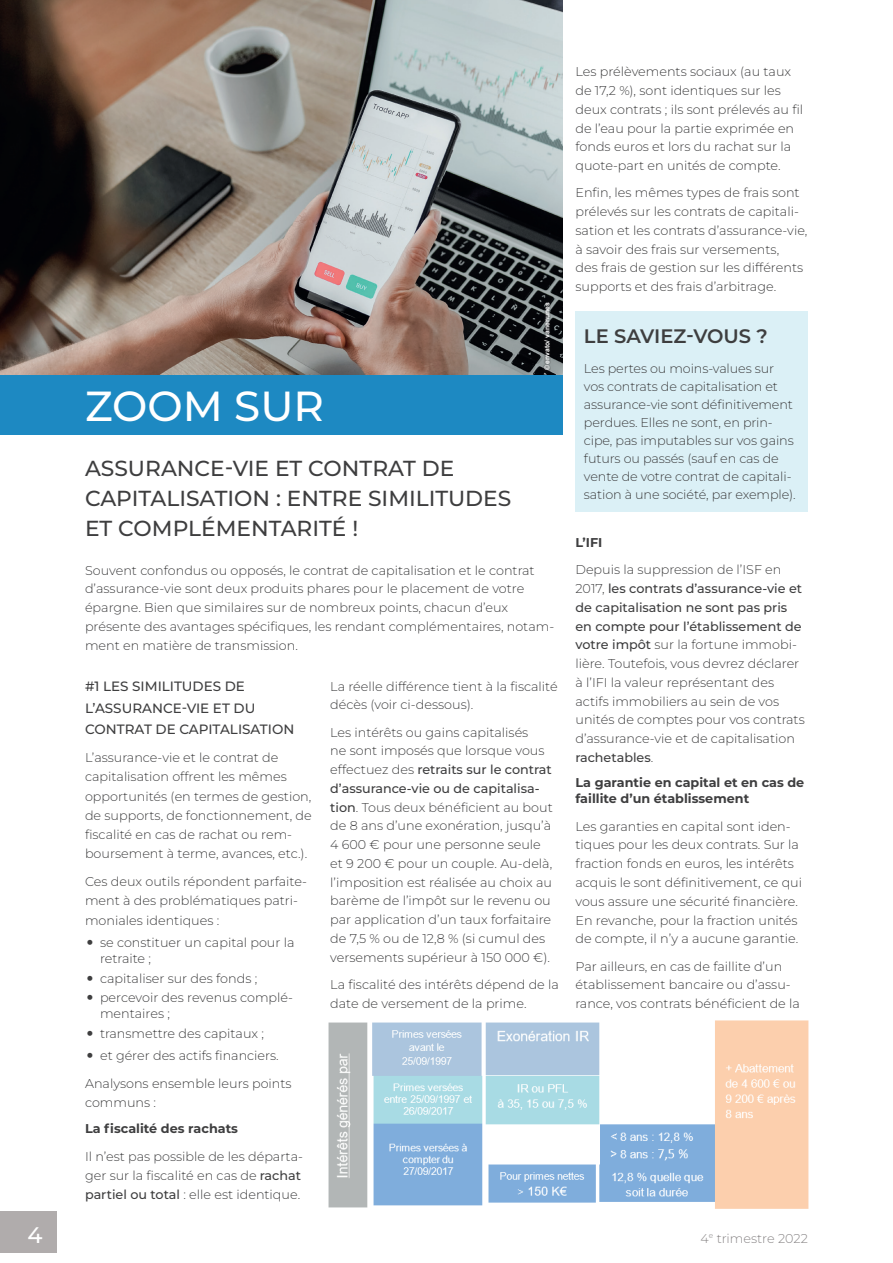
<style>
.page{position:relative;width:893px;height:1263px;background:#fff}
.page>*{position:absolute;margin:0;border:0;box-sizing:border-box;transform-origin:0 0}
.t1{font:500 42px "Montserrat";color:#fff}
.t2{font:500 22.5px "Montserrat";color:#fff}
.t3{font:500 21.75px/30px "Montserrat";color:#3e3e3f}
.t4{font:600 19.5px "Montserrat";color:#3e3e3f}
.t5{font:500 13.5px/21.5px "Montserrat";color:#3e3e3f}
.t6{font:300 12.75px/18.8px "Montserrat";color:#3e3e3f}
.t7{font:700 12.75px/16.5px "Montserrat";color:#3e3e3f}
.t8{font:300 12.75px "Montserrat";color:#888586}
.t9{font:700 6.75px "Arial";color:#fff}
.s1{font-weight:500}
</style>
<div class="page">
<div style="left:0;top:1210px;width:57px;height:42px;background:#b0acac"></div>
<img style="left:0;top:0;width:563px;height:375px">
<div style="left:0;top:375px;width:563px;height:60px;background:#1d89c2"></div>
<div style="left:542px;top:301px;width:10px;height:71px;background:#231f20;opacity:.21"></div>
<div style="left:575px;top:311px;width:233px;height:200px;background:#dbf0f6"></div>
<img style="left:328px;top:1020px;width:481px;height:189px">
<h1 class="t1" style="left:85px;top:379px;width:241px">ZOOM SUR</h1>
<h3 class="t3" style="left:85px;top:452px;width:428px">ASSURANCE-VIE ET CONTRAT DE<br>CAPITALISATION : ENTRE SIMILITUDES<br>ET COMPLÉMENTARITÉ !</h3>
<p class="t9" style="left:542px;top:370px;width:69px;rotate:-90deg">© envato/ vanenunes</p>
<p class="t6" style="left:85px;top:560px;width:471px">Souvent confondus ou opposés, le contrat de capitalisation et le contrat d’assurance-vie sont deux produits phares pour le placement de votre épargne. Bien que similaires sur de nombreux points, chacun d’eux présente des avantages spécifiques, les rendant complémentaires, notam&shy;ment en matière de transmission.</p>
<p class="t5" style="left:85px;top:675px;width:211px">#1 LES SIMILITUDES DE<br>L’ASSURANCE-VIE ET DU<br>CONTRAT DE CAPITALISATION</p>
<p class="t6" style="left:85px;top:748px;width:228px;line-height:19.2px">L’assurance-vie et le contrat de capitalisation offrent les mêmes opportunités (en termes de gestion, de supports, de fonctionnement, de fiscalité en cas de rachat ou rem&shy;boursement à terme, avances, etc.).</p>
<p class="t6" style="left:85px;top:872px;width:223px;line-height:19.2px">Ces deux outils répondent parfaite&shy;ment à des problématiques patri&shy;moniales identiques :</p>
<p class="t6" style="left:100px;top:935px;width:196px;line-height:15.5px">se constituer un capital pour la retraite ;</p>
<p class="t6" style="left:100px;top:968px;width:195px;line-height:19.8px">capitaliser sur des fonds ; percevoir des revenus complé-</p>
<p class="t6" style="left:100px;top:1003px;width:165px;line-height:19.8px">mentaires ;<br>transmettre des capitaux ;</p>
<p class="t6" style="left:85px;top:1042px;width:208px;line-height:27.8px;text-align:center">et gérer des actifs financiers.<br>Analysons ensemble leurs points</p>
<p class="t6" style="left:85px;top:1093px;width:73px">communs :</p>
<p class="t7" style="left:85px;top:1119px;width:154px">La fiscalité des rachats</p>
<p class="t6" style="left:85px;top:1146px;width:219px;line-height:19.2px">Il n’est pas possible de les départa&shy;ger sur la fiscalité en cas de <span class="s1">rachat partiel ou total</span> : elle est identique.</p>
<p class="t6" style="left:330px;top:676px;width:229px">La réelle différence tient à la fiscalité décès (voir ci-dessous).</p>
<p class="t6" style="left:330px;top:722px;width:224px">Les intérêts ou gains capitalisés<br>ne sont imposés que lorsque vous effectuez des <span class="s1">retraits sur le contrat d’assurance-vie ou de capitalisa&shy;tion</span>. Tous deux bénéficient au bout de 8 ans d’une exonération, jusqu’à 4 600 € pour une personne seule et 9 200 € pour un couple. Au-delà, l’imposition est réalisée au choix au barème de l’impôt sur le revenu ou par application d’un taux forfaitaire de 7,5 % ou de 12,8 % (si cumul des versements supérieur à 150 000 €).</p>
<p class="t6" style="left:330px;top:975px;width:230px">La fiscalité des intérêts dépend de la date de versement de la prime.</p>
<p class="t6" style="left:575px;top:62px;width:229px">Les prélèvements sociaux (au taux de 17,2 %), sont identiques sur les deux contrats ; ils sont prélevés au fil de l’eau pour la partie exprimée en fonds euros et lors du rachat sur la quote-part en unités de compte.</p>
<p class="t6" style="left:575px;top:183px;width:234px">Enfin, les mêmes types de frais sont prélevés sur les contrats de capitali&shy;sation et les contrats d’assurance-vie, à savoir des frais sur versements,<br>des frais de gestion sur les différents supports et des frais d’arbitrage.</p>
<h3 class="t4" style="left:584px;top:322px;width:185px">LE SAVIEZ-VOUS ?</h3>
<p class="t6" style="left:584px;top:359px;width:213px;line-height:18px">Les pertes ou moins-values sur vos contrats de capitalisation et assurance-vie sont définitivement perdues. Elles ne sont, en prin&shy;cipe, pas imputables sur vos gains futurs ou passés (sauf en cas de vente de votre contrat de capitali&shy;sation à une société, par exemple).</p>
<p class="t7" style="left:575px;top:534px;width:28px">L’IFI</p>
<p class="t6" style="left:575px;top:560px;width:231px">Depuis la suppression de l’ISF en 2017, <span class="s1">les contrats d’assurance-vie et de capitalisation ne sont pas pris en compte pour l’établissement de votre impôt</span> sur la fortune immobi&shy;lière. Toutefois, vous devrez déclarer à l’IFI la valeur représentant des actifs immobiliers au sein de vos unités de comptes pour vos contrats d’assurance-vie et de capitalisation <span class="s1">rachetables</span>.</p>
<p class="t7" style="left:575px;top:773px;width:230px">La garantie en capital et en cas de faillite d’un établissement</p>
<p class="t6" style="left:575px;top:816px;width:228px">Les garanties en capital sont iden&shy;tiques pour les deux contrats. Sur la fraction fonds en euros, les intérêts acquis le sont définitivement, ce qui vous assure une sécurité financière.<br>En revanche, pour la fraction unités de compte, il n’y a aucune garantie.</p>
<p class="t6" style="left:575px;top:956px;width:226px">Par ailleurs, en cas de faillite d’un établissement bancaire ou d’assu&shy;rance, vos contrats bénéficient de la</p>
<h2 class="t2" style="left:28px;top:1220px;width:17px">4</h2>
<p class="t8" style="left:700px;top:1229px;width:109px">4<sup>e</sup> trimestre 2022</p>
</div>
